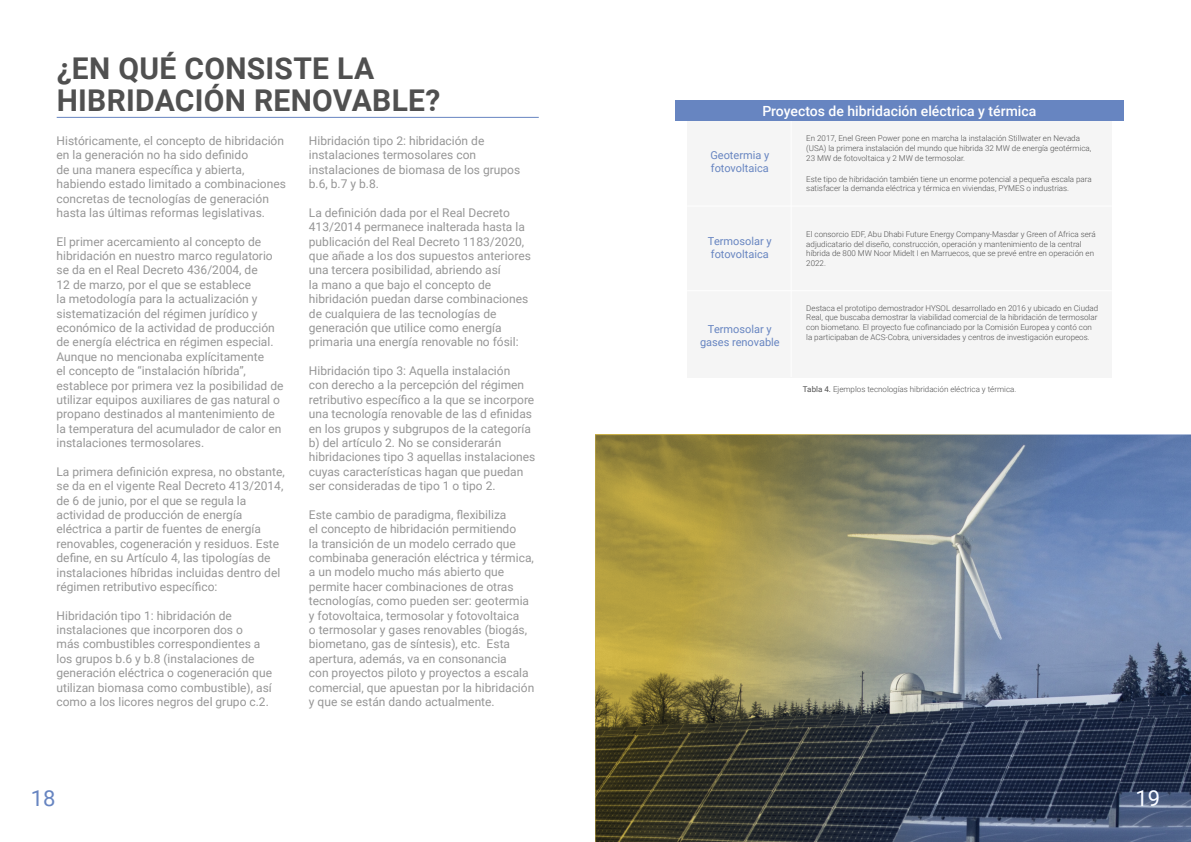
<style>
.page{position:relative;width:1191px;height:842px;background:#fff}
.page>*{position:absolute;margin:0;border:0;box-sizing:border-box;transform-origin:0 0}
.Title_Chapter_2nd_Pa{font:700 30px/32px "Roboto";letter-spacing:.01em;color:#505050}
.t1{font:22px "Roboto";color:#6785c1}
.t2{font:22px "Roboto";color:#fff}
.titulos_tablas_en_bl{font:500 14px "Roboto";color:#fff}
.parrafo{font:12px/14.4px "Roboto";color:#969696}
.t3{font:11px/13.2px "Roboto";color:#6785c1}
.Texto{font:300 8px/9.6px "Roboto";color:#505050}
.parrafo_para_tablas{font:300 8px/9.6px "Roboto";color:#505050}
.pie_de_gráfico{font:300 8px "Roboto";color:#505050}
.s1{font-weight:400}
</style>
<div class="page">
<div style="left:687px;top:121px;width:424px;height:256px;background:#f5f5f5"></div>
<hr style="left:790px;top:120px;width:1px;height:257px;background:#fff">
<hr style="left:687px;top:206px;width:424px;height:1px;background:#fff">
<hr style="left:687px;top:290px;width:424px;height:1px;background:#fff">
<div style="left:675px;top:100px;width:448px;height:21px;background:#6785c1"></div>
<hr style="left:57px;top:117px;width:482px;height:1px;background:#6785c1">
<img style="left:595px;top:435px;width:596px;height:407px">
<p class="Title_Chapter_2nd_Pa" style="left:57px;top:51px;width:385px">¿EN QUÉ CONSISTE LA<br>HIBRIDACIÓN RENOVABLE?</p>
<p class="parrafo" style="left:57px;top:133px;width:231px">Históricamente, el concepto de hibridación en la generación no ha sido definido<br>de una manera específica y abierta, habiendo estado limitado a combinaciones concretas de tecnologías de generación hasta las últimas reformas legislativas.</p>
<p class="parrafo" style="left:57px;top:234px;width:228px">El primer acercamiento al concepto de hibridación en nuestro marco regulatorio se da en el Real Decreto 436/2004, de<br>12 de marzo, por el que se establece<br>la metodología para la actualización y sistematización del régimen jurídico y económico de la actividad de producción de energía eléctrica en régimen especial.<br>Aunque no mencionaba explícitamente<br>el concepto de “instalación híbrida”, establece por primera vez la posibilidad de utilizar equipos auxiliares de gas natural o propano destinados al mantenimiento de la temperatura del acumulador de calor en instalaciones termosolares.</p>
<p class="parrafo" style="left:57px;top:464px;width:230px">La primera definición expresa, no obstante, se da en el vigente Real Decreto 413/2014, de 6 de junio, por el que se regula la actividad de producción de energía eléctrica a partir de fuentes de energía renovables, cogeneración y residuos. Este define, en su Artículo 4, las tipologías de instalaciones híbridas incluidas dentro del régimen retributivo específico:</p>
<p class="parrafo" style="left:57px;top:608px;width:217px">Hibridación tipo 1: hibridación de instalaciones que incorporen dos o<br>más combustibles correspondientes a los grupos b.6 y b.8 (instalaciones de generación eléctrica o cogeneración que utilizan biomasa como combustible), así como a los licores negros del grupo c.2.</p>
<p class="parrafo" style="left:309px;top:133px;width:213px">Hibridación tipo 2: hibridación de instalaciones termosolares con instalaciones de biomasa de los grupos b.6, b.7 y b.8.</p>
<p class="parrafo" style="left:309px;top:205px;width:223px">La definición dada por el Real Decreto 413/2014 permanece inalterada hasta la publicación del Real Decreto 1183/2020, que añade a los dos supuestos anteriores una tercera posibilidad, abriendo así<br>la mano a que bajo el concepto de hibridación puedan darse combinaciones de cualquiera de las tecnologías de generación que utilice como energía primaria una energía renovable no fósil:</p>
<p class="parrafo" style="left:309px;top:363px;width:228px">Hibridación tipo 3: Aquella instalación<br>con derecho a la percepción del régimen retributivo específico a la que se incorpore una tecnología renovable de las d efinidas en los grupos y subgrupos de la categoría b) del artículo 2. No se considerarán hibridaciones tipo 3 aquellas instalaciones cuyas características hagan que puedan ser consideradas de tipo 1 o tipo 2.</p>
<p class="parrafo" style="left:309px;top:507px;width:227px">Este cambio de paradigma, flexibiliza<br>el concepto de hibridación permitiendo<br>la transición de un modelo cerrado que combinaba generación eléctrica y térmica, a un modelo mucho más abierto que permite hacer combinaciones de otras tecnologías, como pueden ser: geotermia y fotovoltaica, termosolar y fotovoltaica<br>o termosolar y gases renovables (biogás, biometano, gas de síntesis), etc. Esta apertura, además, va en consonancia<br>con proyectos piloto y proyectos a escala comercial, que apuestan por la hibridación y que se están dando actualmente.</p>
<p class="titulos_tablas_en_bl" style="left:762px;top:101px;width:275px">Proyectos de hibridación eléctrica y térmica</p>
<p class="t3" style="left:710px;top:148px;width:60px">Geotermia y fotovoltaica</p>
<p class="t3" style="left:708px;top:234px;width:65px">Termosolar y fotovoltaica</p>
<p class="t3" style="left:700px;top:322px;width:81px;text-align:center">Termosolar y gases renovable</p>
<p class="parrafo_para_tablas" style="left:806px;top:133px;width:287px">En 2017, Enel Green Power pone en marcha la instalación Stillwater en Nevada (USA) la primera instalación del mundo que hibrida 32 MW de energía geotérmica,<br>23 MW de fotovoltaica y 2 MW de termosolar.</p>
<p class="Texto" style="left:806px;top:174px;width:287px">Este tipo de hibridación también tiene un enorme potencial a pequeña escala para satisfacer la demanda eléctrica y térmica en viviendas, PYMES o industrias.</p>
<p class="Texto" style="left:806px;top:229px;width:291px">El consorcio EDF, Abu Dhabi Future Energy Company-Masdar y Green of Africa será adjudicatario del diseño, construcción, operación y mantenimiento de la central híbrida de 800 MW Noor Midelt I en Marruecos, que se prevé entre en operación en 2022.</p>
<p class="Texto" style="left:806px;top:303px;width:293px">Destaca el prototipo demostrador HYSOL desarrollado en 2016 y ubicado en Ciudad Real, que buscaba demostrar la viabilidad comercial de la hibridación de termosolar con biometano. El proyecto fue cofinanciado por la Comisión Europea y contó con la participaban de ACS-Cobra, universidades y centros de investigación europeos.</p>
<p class="pie_de_gráfico" style="left:803px;top:383px;width:215px"><span class="s1">Tabla 4.</span> Ejemplos tecnologías hibridación eléctrica y térmica.</p>
<p class="t1" style="left:31px;top:783px;width:26px">18</p>
<p class="t2" style="left:1135px;top:783px;width:26px">19</p>
</div>
